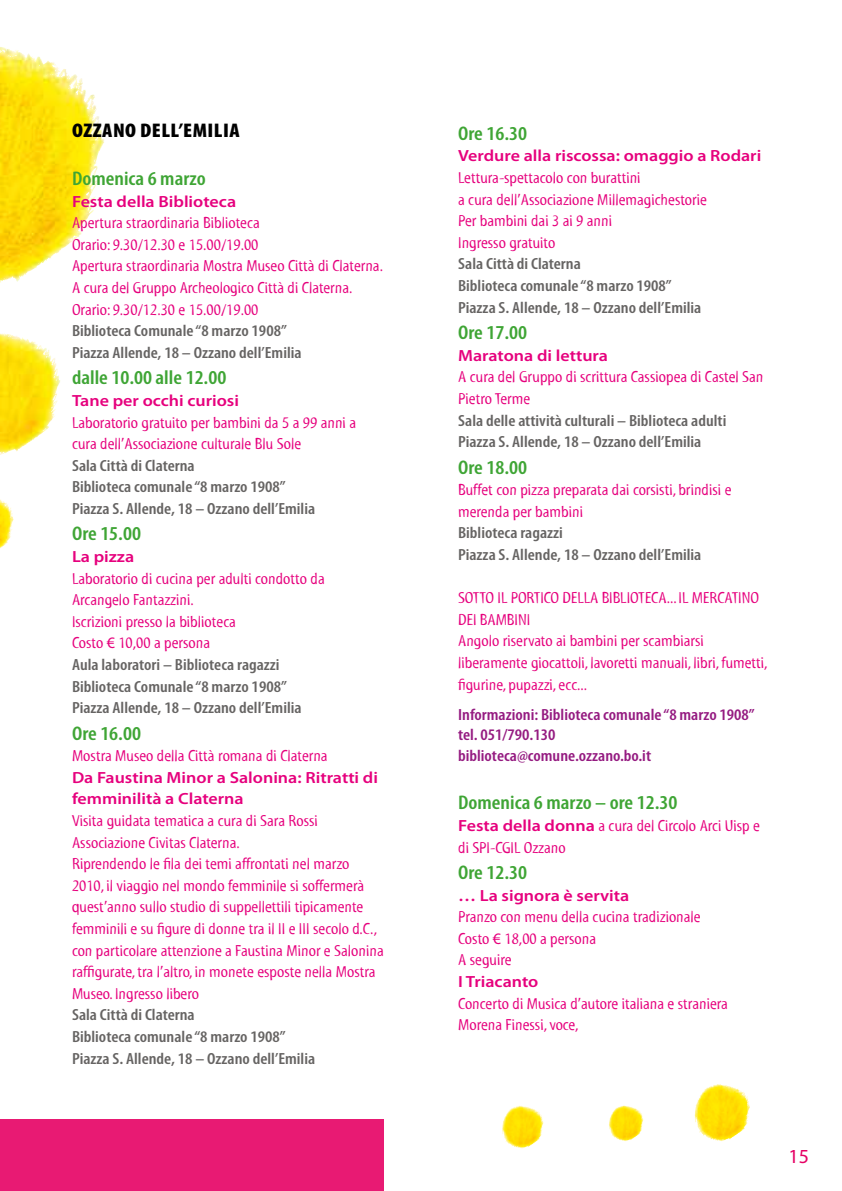
<style>
.page{position:relative;width:842px;height:1191px;background:#fff}
.page>*{position:absolute;margin:0;border:0;box-sizing:border-box;transform-origin:0 0}
.t1{font:20px "Myriad";color:#e60064}
.t2{font:600 condensed 19.8px "Myriad Pro";color:#3fa535;scale:1.11 1}
.t3{font:900 condensed 19.8px "Myriad Pro";letter-spacing:.02em;color:#000;scale:1.11 1}
.t4{font:16.2px/21.6px "Myriad Tilt";color:#e6007d;scale:1.11 1}
.t5{font:600 condensed 16.2px/21.6px "Myriad Pro";color:#666463;scale:1.11 1}
.t6{font:600 16.2px/21.6px "Myriad Pro";color:#e6007d;scale:1.11 1}
.t7{font:600 condensed 16.2px/20px "Myriad Pro";color:#951b81;scale:1.11 1}
.s1{font-family:"Myriad Pro";font-size:16px}
.s2{font-family:"Myriad Pro";font-weight:600}
</style>
<div class="page">
<img style="left:0;top:49px;width:78px;height:233px">
<img style="left:0;top:333px;width:20px;height:122px">
<img style="left:0;top:516px;width:14px;height:32px">
<svg style="left:510px;top:1105px;width:11px;height:5px"></svg>
<svg style="left:615px;top:1105px;width:10px;height:4px"></svg>
<img style="left:704px;top:1084px;width:16px;height:6px">
<div style="left:0;top:1119px;width:384px;height:72px;background:#e81a73"></div>
<p class="t3" style="left:72px;top:118px;width:152px">OZZANO DELL’EMILIA</p>
<p class="t2" style="left:72px;top:166px;width:122px">Domenica 6 marzo</p>
<p class="t6" style="left:72px;top:190px;width:149px">Festa della Biblioteca</p>
<p class="t4" style="left:72px;top:212px;width:282px">Apertura straordinaria Biblioteca<br>Orario: 9.30/12.30 e 15.00/19.00<br>Apertura straordinaria Mostra Museo Città di Claterna.<br>A cura del Gruppo Archeologico Città di Claterna.<br>Orario: 9.30/12.30 e 15.00/19.00</p>
<p class="t5" style="left:72px;top:320px;width:208px">Biblioteca Comunale “8 marzo 1908”<br>Piazza Allende, 18 – Ozzano dell’Emilia</p>
<p class="t2" style="left:72px;top:365px;width:141px">dalle 10.00 alle 12.00</p>
<p class="t6" style="left:72px;top:389px;width:152px">Tane per occhi curiosi</p>
<p class="t4" style="left:72px;top:412px;width:257px">Laboratorio gratuito per bambini da 5 a 99 anni a cura dell’Associazione culturale Blu Sole</p>
<p class="t5" style="left:72px;top:454px;width:221px">Sala Città di Claterna<br>Biblioteca comunale “8 marzo 1908”<br>Piazza S. Allende, 18 – Ozzano dell’Emilia</p>
<p class="t2" style="left:72px;top:521px;width:64px">Ore 15.00</p>
<p class="t6" style="left:72px;top:545px;width:58px">La pizza</p>
<p class="t4" style="left:72px;top:568px;width:229px">Laboratorio di cucina per adulti condotto da<br>Arcangelo Fantazzini.<br>Iscrizioni presso la biblioteca<br>Costo <span class="s1">€</span> 10,00 a persona</p>
<p class="t5" style="left:72px;top:653px;width:208px">Aula laboratori – Biblioteca ragazzi<br>Biblioteca Comunale “8 marzo 1908”<br>Piazza Allende, 18 – Ozzano dell’Emilia</p>
<p class="t2" style="left:72px;top:721px;width:64px">Ore 16.00</p>
<p class="t4" style="left:72px;top:745px;width:232px">Mostra Museo della Città romana di Claterna</p>
<p class="t6" style="left:72px;top:766px;width:277px">Da Faustina Minor a Salonina: Ritratti di femminilità a Claterna</p>
<p class="t4" style="left:72px;top:810px;width:282px">Visita guidata tematica a cura di Sara Rossi Associazione Civitas Claterna.<br>Riprendendo le fila dei temi affrontati nel marzo 2010, il viaggio nel mondo femminile si soffermerà quest’anno sullo studio di suppellettili tipicamente femminili e su figure di donne tra il II e III secolo d.C., con particolare attenzione a Faustina Minor e Salonina raffigurate, tra l’altro, in monete esposte nella Mostra Museo. Ingresso libero</p>
<p class="t5" style="left:72px;top:1004px;width:221px">Sala Città di Claterna<br>Biblioteca comunale “8 marzo 1908”<br>Piazza S. Allende, 18 – Ozzano dell’Emilia</p>
<p class="t2" style="left:458px;top:121px;width:64px">Ore 16.30</p>
<p class="t6" style="left:458px;top:145px;width:275px">Verdure alla riscossa: omaggio a Rodari</p>
<p class="t4" style="left:458px;top:167px;width:226px">Lettura-spettacolo con burattini<br>a cura dell’Associazione Millemagichestorie<br>Per bambini dai 3 ai 9 anni<br>Ingresso gratuito</p>
<p class="t5" style="left:458px;top:253px;width:221px">Sala Città di Claterna<br>Biblioteca comunale “8 marzo 1908”<br>Piazza S. Allende, 18 – Ozzano dell’Emilia</p>
<p class="t2" style="left:458px;top:320px;width:64px">Ore 17.00</p>
<p class="t6" style="left:458px;top:344px;width:137px">Maratona di lettura</p>
<p class="t4" style="left:458px;top:366px;width:277px">A cura del Gruppo di scrittura Cassiopea di Castel San<br>Pietro Terme</p>
<p class="t5" style="left:458px;top:409px;width:243px">Sala delle attività culturali – Biblioteca adulti<br>Piazza S. Allende, 18 – Ozzano dell’Emilia</p>
<p class="t2" style="left:458px;top:455px;width:64px">Ore 18.00</p>
<p class="t4" style="left:458px;top:479px;width:248px">Buffet con pizza preparata dai corsisti, brindisi e merenda per bambini</p>
<p class="t5" style="left:458px;top:522px;width:221px">Biblioteca ragazzi<br>Piazza S. Allende, 18 – Ozzano dell’Emilia</p>
<p class="t4" style="left:458px;top:587px;width:280px">SOTTO IL PORTICO DELLA BIBLIOTECA... IL MERCATINO DEI BAMBINI<br>Angolo riservato ai bambini per scambiarsi liberamente giocattoli, lavoretti manuali, libri, fumetti, figurine, pupazzi, ecc...</p>
<p class="t7" style="left:458px;top:704px;width:269px">Informazioni: Biblioteca comunale “8 marzo 1908” tel. 051/790.130</p>
<p class="t7" style="left:458px;top:745px;width:175px">biblioteca@comune.ozzano.bo.it</p>
<p class="t2" style="left:458px;top:790px;width:199px">Domenica 6 marzo – ore 12.30</p>
<p class="t4" style="left:458px;top:815px;width:273px"><span class="s2">Festa della donna</span> a cura del Circolo Arci Uisp e di SPI-CGIL Ozzano</p>
<p class="t2" style="left:458px;top:860px;width:64px">Ore 12.30</p>
<p class="t6" style="left:458px;top:884px;width:156px">… La signora è servita</p>
<p class="t4" style="left:458px;top:906px;width:220px">Pranzo con menu della cucina tradizionale<br>Costo <span class="s1">€</span> 18,00 a persona<br>A seguire</p>
<p class="t6" style="left:458px;top:970px;width:74px">I Triacanto</p>
<p class="t4" style="left:458px;top:992px;width:245px">Concerto di Musica d’autore italiana e straniera<br>Morena Finessi, voce,</p>
<p class="t1" style="left:788px;top:1146px;width:22px">15</p>
</div>
